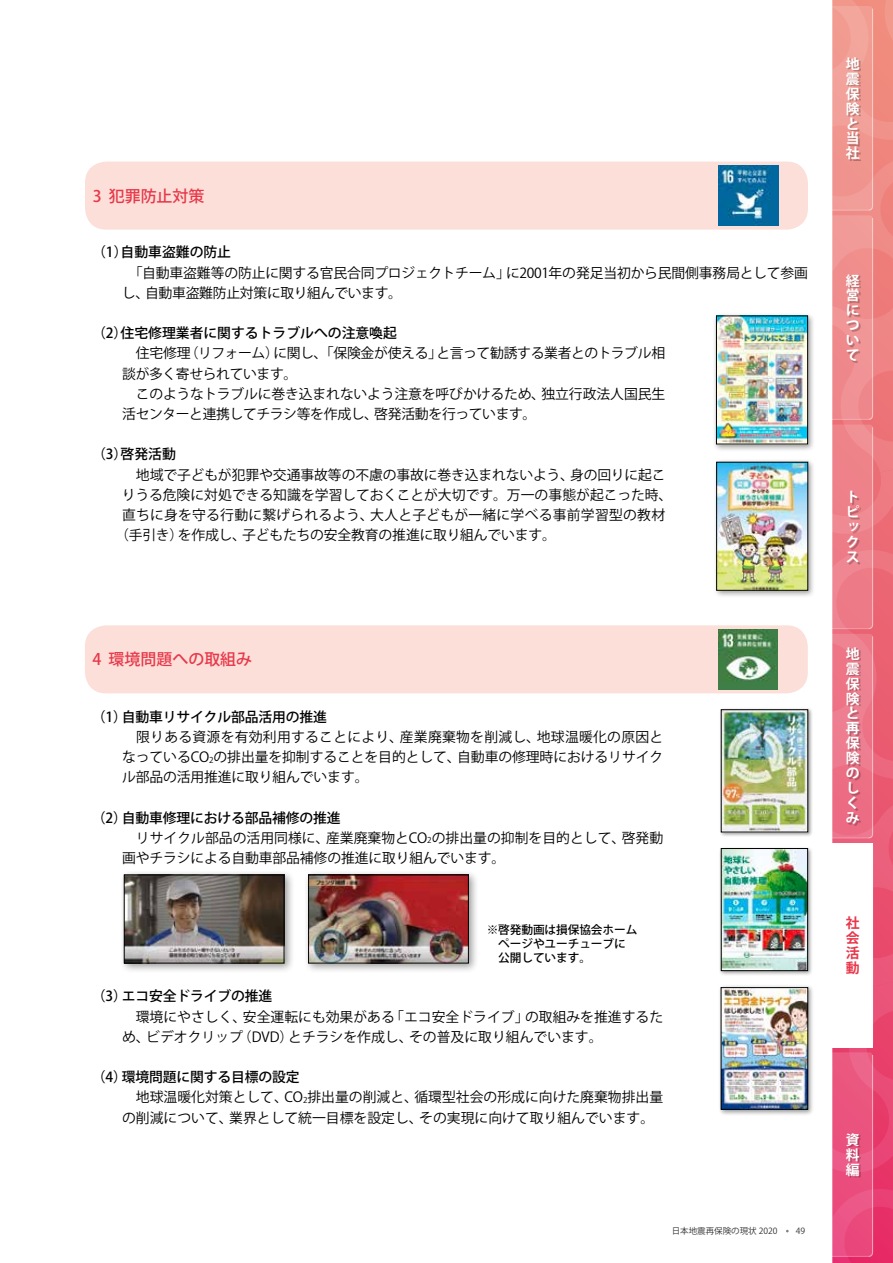
<style>
.page{position:relative;width:893px;height:1263px;background:#fff}
.page>*{position:absolute;margin:0;border:0;box-sizing:border-box;transform-origin:0 0}
.t1{font:500 15.9px "Koz Go Pro";color:#e8374a}
.t2{font:13.8px/20.2px "Koz Go Pro";letter-spacing:-.005em;color:#000}
.t3{font:500 13.8px "Koz Go Pro";color:#000}
.t4{font:13.8px "Koz Go Pro";letter-spacing:.015em;color:#000}
.t5{font:700 13.8px/14.9px "Koz Go Pro";color:#fff;text-align:justify}
.t6{font:700 13.8px/14.9px "Koz Go Pro";color:#e8374a;text-align:justify}
.t7{font:500 11.7px/13.8px "Koz Go Pro";letter-spacing:-.01em;color:#000}
.t8{font:8.55px "Koz Go Pro";color:#333}
.s1{font-size:8.1px}
.s2{font-weight:500}
</style>
<div class="page">
<div style="left:85px;top:162px;width:723px;height:68px;background:#fbdfd8;border-radius:21px"></div>
<div style="left:713px;top:312px;width:102px;height:140px;background:#000;opacity:.4"></div>
<img style="left:718px;top:318px;width:88px;height:124px">
<div style="left:716px;top:316px;width:92px;height:128px;border:1px solid #000"></div>
<div style="left:713px;top:458px;width:102px;height:140px;background:#000;opacity:.4"></div>
<img style="left:718px;top:464px;width:88px;height:124px">
<div style="left:716px;top:462px;width:92px;height:128px;border:1px solid #000"></div>
<div style="left:85px;top:625px;width:723px;height:68px;background:#fbdfd8;border-radius:21px"></div>
<div style="left:719px;top:707px;width:94px;height:130px;background:#000;opacity:.4"></div>
<img style="left:723px;top:711px;width:83px;height:119px">
<img style="left:718px;top:166px;width:60px;height:59px">
<img style="left:718px;top:630px;width:60px;height:59px">
<div style="left:718px;top:984px;width:96px;height:132px;background:#000;opacity:.4"></div>
<img style="left:723px;top:989px;width:83px;height:118px">
<div style="left:721px;top:987px;width:87px;height:122px;border:1px solid #000"></div>
<div style="left:119px;top:870px;width:176px;height:104px;background:#000;opacity:.4"></div>
<img style="left:126px;top:877px;width:156px;height:84px">
<div style="left:124px;top:875px;width:160px;height:88px;border:1px solid #000"></div>
<div style="left:304px;top:870px;width:175px;height:104px;background:#000;opacity:.4"></div>
<img style="left:310px;top:877px;width:157px;height:84px">
<div style="left:308px;top:875px;width:161px;height:88px;border:1px solid #000"></div>
<div style="left:718px;top:846px;width:95px;height:130px;background:#000;opacity:.4"></div>
<img style="left:723px;top:850px;width:83px;height:119px">
<div style="left:721px;top:848px;width:87px;height:123px;border:1px solid #000"></div>
<svg style="left:832px;top:0;width:61px;height:1263px;background:#ed8491"></svg>
<p class="t1" style="left:93px;top:185px;width:113px">3 犯罪防止対策</p>
<p class="t3" style="left:92px;top:243px;width:141px">（1）自動車盗難の防止</p>
<p class="t2" style="left:122px;top:263px;width:688px">　「自動車盗難等の防止に関する官民合同プロジェクトチーム」に2001年の発足当初から民間側事務局として参画し、自動車盗難防止対策に取り組んでいます。</p>
<p class="t3" style="left:92px;top:324px;width:306px">（2）住宅修理業者に関するトラブルへの注意喚起</p>
<p class="t2" style="left:122px;top:343px;width:545px">　住宅修理（リフォーム）に関し、「保険金が使える」と言って勧誘する業者とのトラブル相談が多く寄せられています。<br>　このようなトラブルに巻き込まれないよう注意を呼びかけるため、独立行政法人国民生活センターと連携してチラシ等を作成し、啓発活動を行っています。</p>
<p class="t3" style="left:92px;top:445px;width:85px">（3）啓発活動</p>
<p class="t2" style="left:122px;top:465px;width:545px">　地域で子どもが犯罪や交通事故等の不慮の事故に巻き込まれないよう、身の回りに起こ</p>
<p class="t2" style="left:122px;top:485px;width:552px">りうる危険に対処できる知識を学習しておくことが大切です。万一の事態が起こった時、</p>
<p class="t4" style="left:122px;top:506px;width:545px">直ちに身を守る行動に繋げられるよう、大人と子どもが一緒に学べる事前学習型の教材</p>
<p class="t2" style="left:115px;top:525px;width:442px">（手引き）を作成し、子どもたちの安全教育の推進に取り組んでいます。</p>
<p class="t1" style="left:93px;top:649px;width:161px">4 環境問題への取組み</p>
<p class="t3" style="left:92px;top:708px;width:237px">（1）自動車リサイクル部品活用の推進</p>
<p class="t2" style="left:122px;top:727px;width:543px;text-align:justify">　限りある資源を有効利用することにより、産業廃棄物を削減し、地球温暖化の原因となっているCO<span class="s1">2</span>の排出量を抑制することを目的として、自動車の修理時におけるリサイクル部品の活用推進に取り組んでいます。</p>
<p class="t2" style="left:122px;top:808px;width:543px;text-indent:-30px"><span class="s2">（2）自動車修理における部品補修の推進<br></span>　リサイクル部品の活用同様に、産業廃棄物とCO<span class="s1">2</span>の排出量の抑制を目的として、啓発動画やチラシによる自動車部品補修の推進に取り組んでいます。</p>
<p class="t7" style="left:498px;top:924px;width:141px;text-indent:-12px">※啓発動画は損保協会ホームページやユーチューブに公開しています。</p>
<p class="t3" style="left:92px;top:987px;width:182px">（3）エコ安全ドライブの推進</p>
<p class="t2" style="left:122px;top:1007px;width:543px">　環境にやさしく、安全運転にも効果がある「エコ安全ドライブ」の取組みを推進するため、ビデオクリップ（DVD）とチラシを作成し、その普及に取り組んでいます。</p>
<p class="t2" style="left:122px;top:1067px;width:543px;text-indent:-30px"><span class="s2">（4）環境問題に関する目標の設定<br></span>　地球温暖化対策として、CO<span class="s1">2</span>排出量の削減と、循環型社会の形成に向けた廃棄物排出量の削減について、業界として統一目標を設定し、その実現に向けて取り組んでいます。</p>
<p class="t8" style="left:672px;top:1226px;width:107px">日本地震再保険の現状 2020</p>
<p class="t8" style="left:796px;top:1226px;width:11px">49</p>
<p class="t5" style="left:846px;top:57px;width:15px;text-align:left">地震保険と当社</p>
<p class="t5" style="left:846px;top:274px;width:15px">経営について</p>
<p class="t5" style="left:846px;top:491px;width:15px">トピックス</p>
<p class="t5" style="left:846px;top:647px;width:15px;text-align:left">地震保険と再保険のしくみ</p>
<p class="t6" style="left:846px;top:917px;width:15px">社会活動</p>
<p class="t5" style="left:846px;top:1133px;width:15px">資料編</p>
</div>
